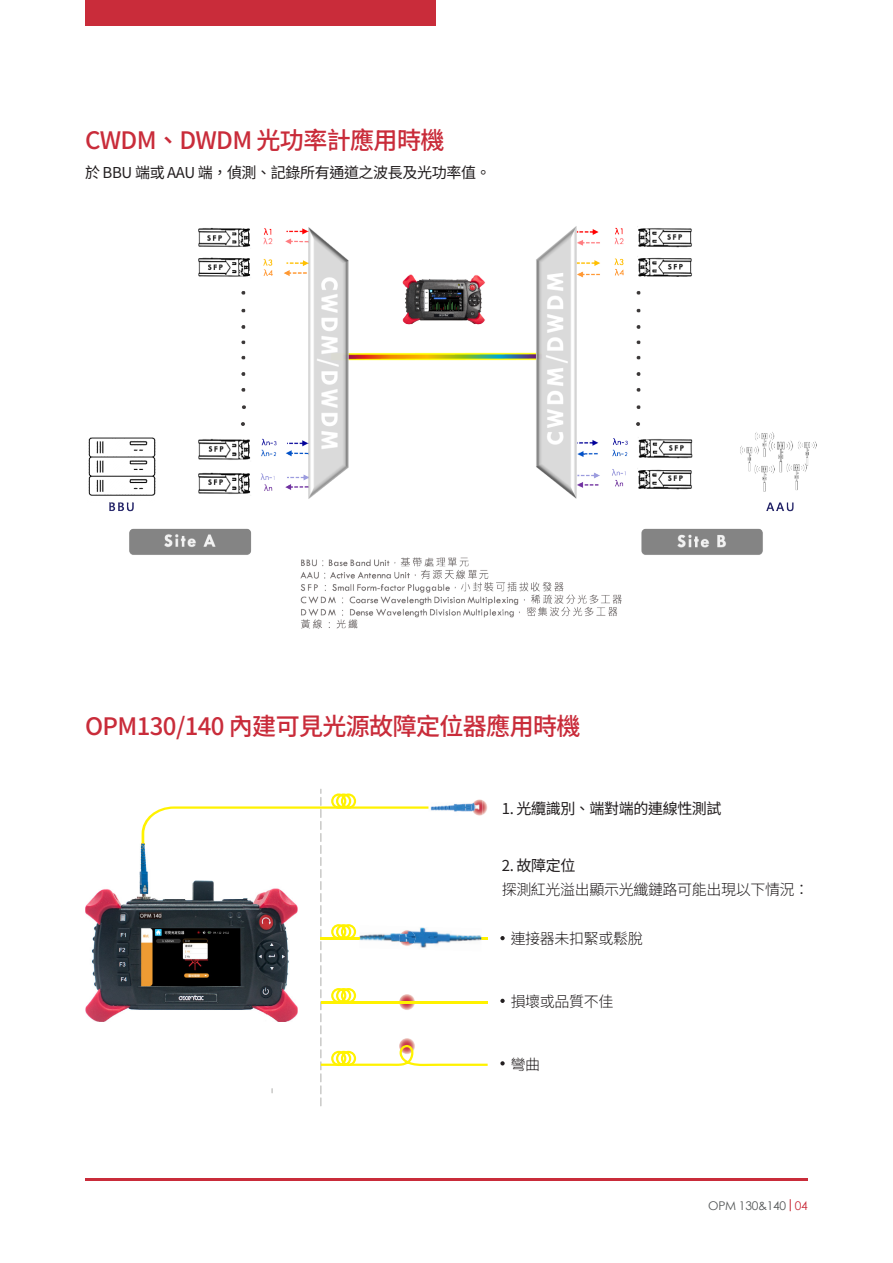
<style>
.page{position:relative;width:893px;height:1263px;background:#fff}
.page>*{position:absolute;margin:0;border:0;box-sizing:border-box;transform-origin:0 0}
.t1{font:500 24px "Noto Sans TC";letter-spacing:-.025em;color:#c92c3a}
.t2{font:15px "Noto Sans TC";letter-spacing:-.025em;color:#231f20}
.t3{font:300 15px "Noto Sans TC";letter-spacing:-.025em;color:#231f20}
.t4{font:12px "Century Gothic";letter-spacing:-.025em;color:#545758}
.s1{color:#c92c3a}
</style>
<div class="page">
<svg style="left:500px;top:936px;width:5px;height:4px"></svg>
<svg style="left:500px;top:999px;width:5px;height:4px"></svg>
<svg style="left:500px;top:1061px;width:5px;height:4px"></svg>
<img style="left:88px;top:226px;width:728px;height:402px">
<div style="left:85px;top:0;width:351px;height:26px;background:#c92c3a"></div>
<svg style="left:85px;top:1178px;width:723px;height:2px"></svg>
<svg style="left:790px;top:1199px;width:1px;height:12px"></svg>
<img style="left:85px;top:844px;width:57px;height:178px">
<svg style="left:142px;top:789px;width:346px;height:317px"></svg>
<p class="t1" style="left:85px;top:126px;width:361px">CWDM、DWDM 光功率計應用時機</p>
<p class="t2" style="left:85px;top:164px;width:407px">於 BBU 端或 AAU 端，偵測、記錄所有通道之波長及光功率值。</p>
<p class="t1" style="left:85px;top:713px;width:497px">OPM130/140 內建可見光源故障定位器應用時機</p>
<p class="t2" style="left:502px;top:800px;width:221px">1. 光纜識別、端對端的連線性測試</p>
<p class="t2" style="left:502px;top:857px;width:75px">2. 故障定位</p>
<p class="t3" style="left:502px;top:881px;width:309px">探測紅光溢出顯示光纖鏈路可能出現以下情況：</p>
<p class="t3" style="left:511px;top:930px;width:133px">連接器未扣緊或鬆脫</p>
<p class="t3" style="left:511px;top:993px;width:104px">損壞或品質不佳</p>
<p class="t3" style="left:511px;top:1056px;width:31px">彎曲</p>
<p class="t4" style="left:708px;top:1197px;width:101px">OPM 130&amp;140 <span class="s1">04</span></p>
</div>
